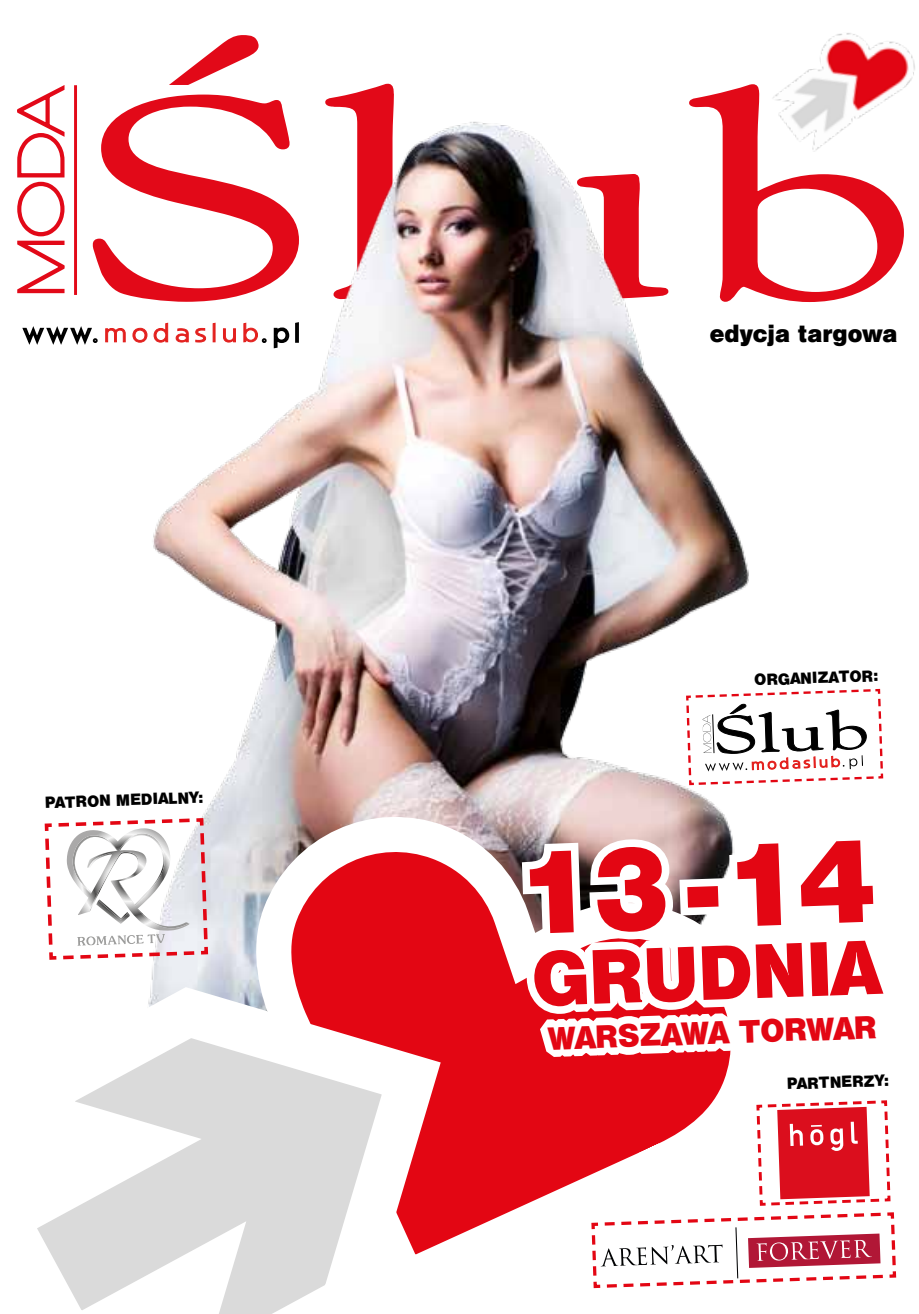
<style>
.page{position:relative;width:919px;height:1314px;background:#fff}
.page>*{position:absolute;margin:0;border:0;box-sizing:border-box;transform-origin:0 0}
.t1{font:103.05px "Swis 721 Blk 2 PL";color:#e30613}
.t2{font:65.92px "Swis 721 Blk 2 PL";color:#e30613}
.t3{font:27.68px "Swis 721 Blk 2 PL";color:#e30613}
.t4{font:21.38px "Swis 721 Blk 2 PL";color:#000}
.t5{font:13.72px "Swis 721 Blk 2 PL";color:#000}
</style>
<div class="page">
<svg style="left:218px;top:35px;width:41px;height:12px"></svg>
<svg style="left:866px;top:182px;width:38px;height:107px"></svg>
<img style="left:17px;top:47px;width:849px;height:906px">
<svg style="left:221px;top:792px;width:557px;height:438px"></svg>
<svg style="left:37px;top:953px;width:433px;height:361px"></svg>
<img style="left:757px;top:33px;width:158px;height:145px">
<svg style="left:21px;top:324px;width:78px;height:23px"></svg>
<svg style="left:105px;top:328px;width:21px;height:14px"></svg>
<svg style="left:132px;top:328px;width:15px;height:15px"></svg>
<svg style="left:153px;top:323px;width:15px;height:20px"></svg>
<svg style="left:176px;top:328px;width:13px;height:15px"></svg>
<svg style="left:195px;top:328px;width:11px;height:14px"></svg>
<svg style="left:213px;top:323px;width:2px;height:19px"></svg>
<svg style="left:223px;top:328px;width:13px;height:15px"></svg>
<svg style="left:243px;top:323px;width:24px;height:21px"></svg>
<svg style="left:273px;top:327px;width:17px;height:22px"></svg>
<div style="left:295px;top:322px;width:4px;height:21px;border:2px solid #000"></div>
<svg style="left:43px;top:816px;width:167px;height:146px"></svg>
<svg style="left:514px;top:823px;width:383px;height:466px"></svg>
<svg style="left:684px;top:688px;width:200px;height:98px"></svg>
<p class="t5" style="left:44px;top:793px;width:160px;rotate:-2deg">PATRON MEDIALNY:</p>
<h3 class="t4" style="left:709px;top:318px;width:189px">edycja targowa</h3>
<p class="t5" style="left:754px;top:670px;width:125px;rotate:-2deg">ORGANIZATOR:</p>
<h1 class="t1" style="left:513px;top:820px;width:361px;rotate:-2deg">13 -14</h1>
<h2 class="t2" style="left:530px;top:933px;width:350px;rotate:-2deg">GRUDNIA</h2>
<h3 class="t3" style="left:547px;top:1019px;width:331px;rotate:-2deg">WARSZAWA TORWAR</h3>
<p class="t5" style="left:786px;top:1074px;width:21px;rotate:-2deg">partn</p>
<p class="t5" style="left:841px;top:1072px;width:49px;rotate:-2deg">erz y:</p>
</div>
